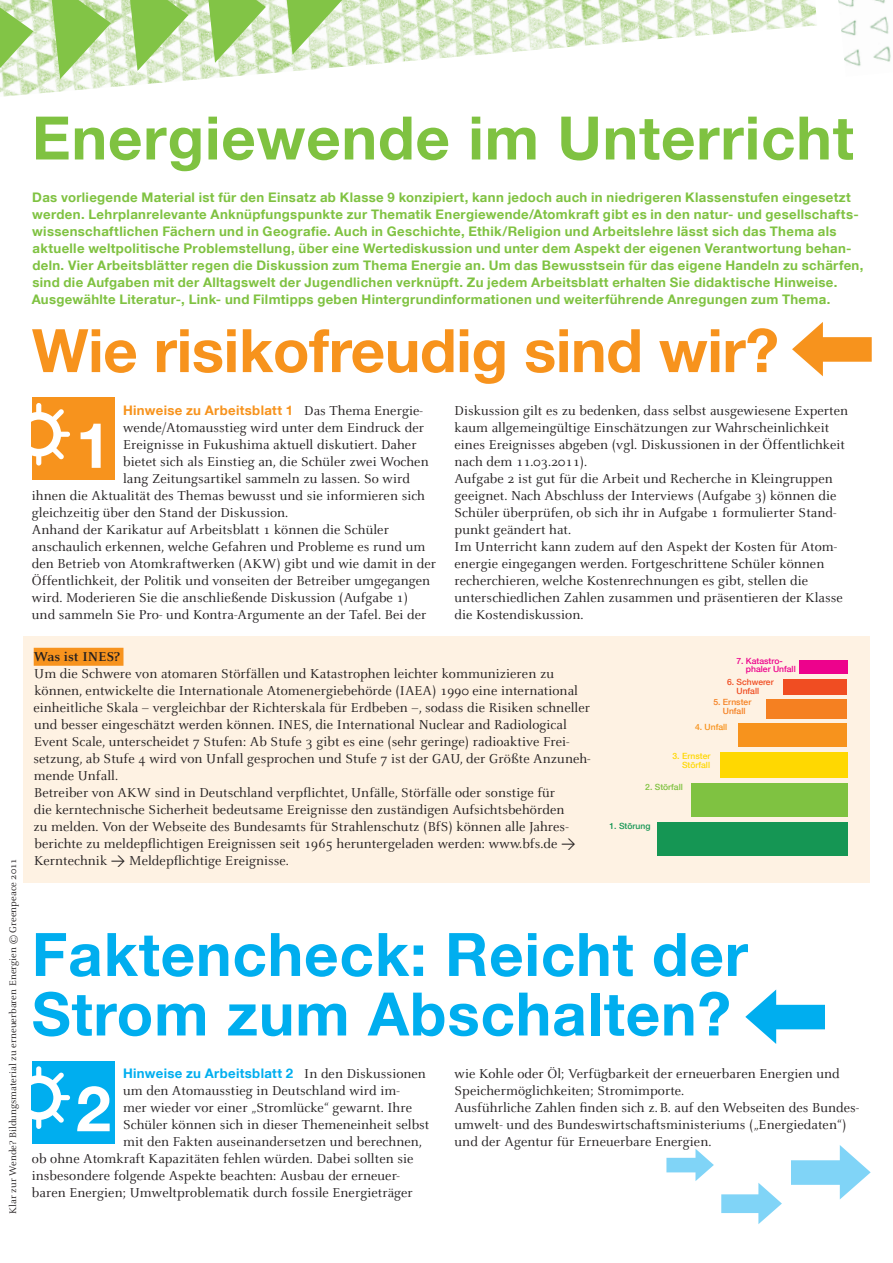
<style>
.page{position:relative;width:893px;height:1263px;background:#fff}
.page>*{position:absolute;margin:0;border:0;box-sizing:border-box;transform-origin:0 0}
.t1{font:700 63.15px "Helvetica Neue LT Com";color:#fff}
.t2{font:700 60px/59.6px "Helvetica Neue LT Com";letter-spacing:.015em;color:#00aeef}
.t3{font:700 60px "Helvetica Neue LT Com";letter-spacing:-.005em;color:#f7931d}
.t4{font:700 60px "Helvetica Neue LT Com";letter-spacing:.015em;color:#7fc241}
.t5{font:14.25px/17px "Celeste";letter-spacing:.005em;color:#231f20}
.t6{font:700 14.25px "Celeste";letter-spacing:.005em;color:#231f20}
.t7{font:700 13.2px/17px "Helvetica Neue LT Com";letter-spacing:.025em;color:#7fc241}
.t8{font:700 13.2px "Helvetica Neue LT Com";letter-spacing:.025em;color:#00aeef}
.t9{font:700 13.2px "Helvetica Neue LT Com";letter-spacing:.025em;color:#f7931d}
.t10{font:10.5px "Celeste";letter-spacing:.005em;color:#231f20}
.t11{font:500 8.55px/8.6px "Helvetica Neue LT Com";color:#ed028c}
.t12{font:500 8.55px/8.6px "Helvetica Neue LT Com";color:#ffd801;text-align:right}
.t13{font:500 8.55px/8.6px "Helvetica Neue LT Com";color:#f04d22;text-align:center}
.t14{font:500 8.55px/8.6px "Helvetica Neue LT Com";color:#f58021;text-align:center}
.t15{font:500 8.55px "Helvetica Neue LT Com";color:#7fc241}
.t16{font:500 8.55px "Helvetica Neue LT Com";color:#159654}
.t17{font:500 8.55px "Helvetica Neue LT Com";color:#f7931d}
.s1{font-family:"Celeste";font-weight:400;font-size:14.25px;color:#231f20}
.s2{font-family:"DIN Pro"}
</style>
<div class="page">
<div style="left:23px;top:636px;width:847px;height:246px;background:#fef2e3"></div>
<img style="left:0;top:0;width:817px;height:97px">
<svg style="left:0;top:7px;width:33px;height:61px"></svg>
<svg style="left:52px;top:0;width:59px;height:79px;background:#acd685"></svg>
<svg style="left:130px;top:0;width:58px;height:71px;background:#abd583"></svg>
<svg style="left:208px;top:0;width:58px;height:63px;background:#aed787"></svg>
<svg style="left:287px;top:0;width:55px;height:55px"></svg>
<svg style="left:745px;top:989px;width:80px;height:55px"></svg>
<svg style="left:792px;top:322px;width:80px;height:54px"></svg>
<svg style="left:791px;top:1145px;width:80px;height:54px"></svg>
<svg style="left:721px;top:1183px;width:61px;height:41px"></svg>
<svg style="left:666px;top:1149px;width:48px;height:32px"></svg>
<div style="left:32px;top:398px;width:83px;height:82px;background:#f7931d"></div>
<svg style="left:32px;top:403px;width:38px;height:62px"></svg>
<div style="left:32px;top:1061px;width:83px;height:83px;background:#00aeef"></div>
<svg style="left:32px;top:1066px;width:38px;height:63px"></svg>
<div style="left:34px;top:648px;width:89px;height:18px;background:#f7931d"></div>
<div style="left:657px;top:822px;width:190px;height:34px;background:#159654"></div>
<div style="left:691px;top:783px;width:156px;height:34px;background:#7fc241"></div>
<div style="left:720px;top:752px;width:127px;height:26px;background:#ffd801"></div>
<div style="left:738px;top:723px;width:109px;height:24px;background:#f7931d"></div>
<div style="left:766px;top:699px;width:81px;height:19px;background:#f58021"></div>
<div style="left:783px;top:679px;width:64px;height:15px;background:#f04d22"></div>
<div style="left:799px;top:660px;width:48px;height:13px;background:#ed028c"></div>
<img style="left:838px;top:0;width:53px;height:66px">
<p class="t10" style="left:8px;top:1214px;width:357px;rotate:-90deg">Klar zur Wende? Bildungsmaterial zu erneuerbaren Energien © Greenpeace 2011</p>
<h2 class="t4" style="left:32px;top:100px;width:823px">Energiewende im Unterricht</h2>
<p class="t7" style="left:32px;top:188px;width:833px">Das vorliegende Material ist für den Einsatz ab Klasse 9 konzipiert, kann jedoch auch in niedrigeren Klassenstufen eingesetzt werden. Lehrplanrelevante Anknüpfungspunkte zur Thematik Energiewende/Atomkraft gibt es in den natur- und gesellschafts&shy;wissenschaftlichen Fächern und in Geografie. Auch in Geschichte, Ethik/Religion und Arbeitslehre lässt sich das Thema als aktuelle weltpolitische Problemstellung, über eine Wertediskussion und unter dem Aspekt der eigenen Verantwortung behan&shy;deln. Vier Arbeitsblätter regen die Diskussion zum Thema Energie an. Um das Bewusstsein für das eigene Handeln zu schärfen, sind die Aufgaben mit der Alltagswelt der Jugendlichen verknüpft. Zu jedem Arbeitsblatt erhalten Sie didaktische Hinweise.<br>Ausgewählte Literatur-, Link- und Filmtipps geben Hintergrundinformationen und weiterführende Anregungen zum Thema.</p>
<h2 class="t3" style="left:32px;top:313px;width:748px">Wie risikofreudig sind wir?</h2>
<p class="t9" style="left:123px;top:401px;width:301px">Hinweise zu Arbeitsblatt 1 <span class="s1">Das Thema Energie-</span></p>
<p class="t5" style="left:123px;top:419px;width:302px">wende/Atomausstieg wird unter dem Eindruck der</p>
<p class="t5" style="left:123px;top:436px;width:295px">Ereignisse in Fukushima aktuell diskutiert. Daher</p>
<p class="t5" style="left:123px;top:453px;width:307px">bietet sich als Einstieg an, die Schüler zwei Wochen</p>
<p class="t5" style="left:123px;top:470px;width:288px">lang Zeitungsartikel sammeln zu lassen. So wird</p>
<p class="t5" style="left:32px;top:487px;width:395px">ihnen die Aktualität des Themas bewusst und sie informieren sich</p>
<p class="t5" style="left:32px;top:504px;width:258px">gleichzeitig über den Stand der Diskussion.</p>
<p class="t5" style="left:32px;top:521px;width:359px">Anhand der Karikatur auf Arbeitsblatt 1 können die Schüler</p>
<p class="t5" style="left:32px;top:538px;width:395px">anschaulich erkennen, welche Gefahren und Probleme es rund um</p>
<p class="t5" style="left:32px;top:555px;width:406px">den Betrieb von Atomkraftwerken (AKW) gibt und wie damit in der</p>
<p class="t5" style="left:32px;top:572px;width:400px">Öffentlichkeit, der Politik und vonseiten der Betreiber umgegangen</p>
<p class="t5" style="left:32px;top:589px;width:378px">wird. Moderieren Sie die anschließende Diskussion (Aufgabe 1)</p>
<p class="t5" style="left:32px;top:606px;width:396px">und sammeln Sie Pro- und Kontra-Argumente an der Tafel. Bei der</p>
<h1 class="t1" style="left:76px;top:405px;width:37px">1</h1>
<p class="t5" style="left:455px;top:402px;width:395px">Diskussion gilt es zu bedenken, dass selbst ausgewiesene Experten kaum allgemeingültige Einschätzungen zur Wahrscheinlichkeit eines Ereignisses abgeben (vgl. Diskussionen in der Öffentlichkeit nach dem 11.03.2011).<br>Aufgabe 2 ist gut für die Arbeit und Recherche in Kleingruppen geeignet. Nach Abschluss der Interviews (Aufgabe 3) können die Schüler überprüfen, ob sich ihr in Aufgabe 1 formulierter Stand&shy;punkt geändert hat.<br>Im Unterricht kann zudem auf den Aspekt der Kosten für Atom&shy;energie eingegangen werden. Fortgeschrittene Schüler können recherchieren, welche Kostenrechnungen es gibt, stellen die unterschiedlichen Zahlen zusammen und präsentieren der Klasse die Kostendiskussion.</p>
<p class="t6" style="left:34px;top:649px;width:88px">Was ist INES?</p>
<p class="t5" style="left:33px;top:666px;width:558px">Um die Schwere von atomaren Störfällen und Katastrophen leichter kommunizieren zu können, entwickelte die Internationale Atomenergiebehörde (IAEA) 1990 eine international einheitliche Skala – vergleichbar der Richterskala für Erdbeben –, sodass die Risiken schneller und besser eingeschätzt werden können. INES, die International Nuclear and Radiological Event Scale, unterscheidet 7 Stufen: Ab Stufe 3 gibt es eine (sehr geringe) radioaktive Frei&shy;setzung, ab Stufe 4 wird von Unfall gesprochen und Stufe 7 ist der GAU, der Größte Anzuneh&shy;mende Unfall.<br>Betreiber von AKW sind in Deutschland verpflichtet, Unfälle, Störfälle oder sonstige für<br>die kerntechnische Sicherheit bedeutsame Ereignisse den zuständigen Aufsichtsbehörden<br>zu melden. Von der Webseite des Bundesamts für Strahlenschutz (BfS) können alle Jahres&shy;berichte zu meldepflichtigen Ereignissen seit 1965 heruntergeladen werden: www.bfs.de <span class="s2">→ </span>Kerntechnik <span class="s2">→</span> Meldepflichtige Ereignisse.</p>
<p class="t11" style="left:746px;top:656px;width:51px;text-indent:-10px">7. Katastro&shy;phaler Unfall</p>
<p class="t13" style="left:727px;top:678px;width:48px">6. Schwerer<br>Unfall</p>
<p class="t14" style="left:713px;top:698px;width:40px">5. Ernster<br>Unfall</p>
<p class="t17" style="left:695px;top:722px;width:34px">4. Unfall</p>
<p class="t12" style="left:672px;top:751px;width:40px">3. Ernster<br>Störfall</p>
<p class="t15" style="left:645px;top:782px;width:39px">2. Störfall</p>
<p class="t16" style="left:609px;top:821px;width:42px">1. Störung</p>
<h2 class="t2" style="left:32px;top:923px;width:718px">Faktencheck: Reicht der<br>Strom zum Abschalten?</h2>
<p class="t8" style="left:123px;top:1065px;width:304px">Hinweise zu Arbeitsblatt 2 <span class="s1">In den Diskussionen</span></p>
<p class="t5" style="left:123px;top:1082px;width:278px">um den Atomausstieg in Deutschland wird im-</p>
<p class="t5" style="left:123px;top:1100px;width:291px">mer wieder vor einer „Stromlücke“ gewarnt. Ihre</p>
<p class="t5" style="left:123px;top:1117px;width:308px">Schüler können sich in dieser Themeneinheit selbst</p>
<p class="t5" style="left:123px;top:1134px;width:300px">mit den Fakten auseinandersetzen und berechnen,</p>
<p class="t5" style="left:32px;top:1151px;width:383px">ob ohne Atomkraft Kapazitäten fehlen würden. Dabei sollten sie</p>
<p class="t5" style="left:32px;top:1168px;width:369px">insbesondere folgende Aspekte beachten: Ausbau der erneuer-</p>
<p class="t5" style="left:32px;top:1185px;width:383px">baren Energien; Umweltproblematik durch fossile Energieträger</p>
<h1 class="t1" style="left:76px;top:1069px;width:37px">2</h1>
<p class="t5" style="left:455px;top:1066px;width:406px">wie Kohle oder Öl; Verfügbarkeit der erneuerbaren Energien und Speichermöglichkeiten; Stromimporte.<br>Ausführliche Zahlen finden sich z.B. auf den Webseiten des Bundes&shy;umwelt- und des Bundeswirtschaftsministeriums („Energiedaten“) und der Agentur für Erneuerbare Energien.</p>
</div>
